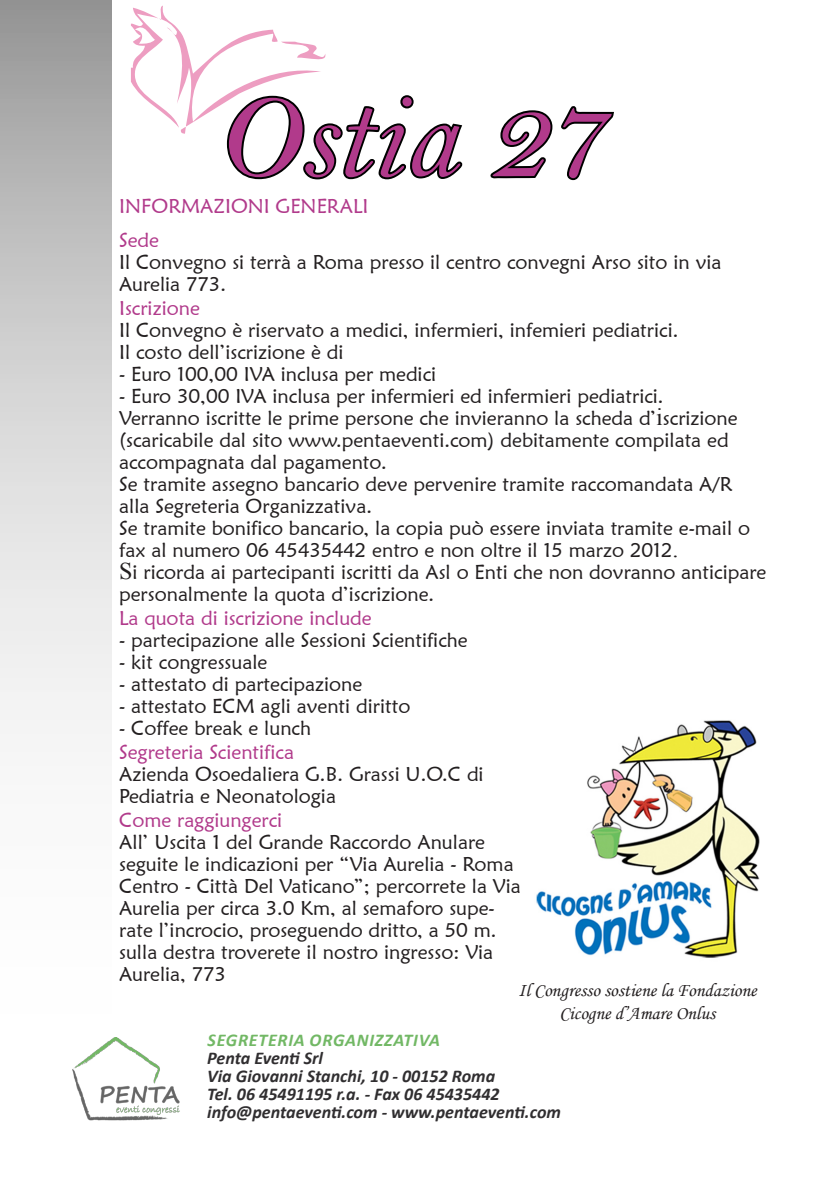
<style>
.page{position:relative;width:840px;height:1191px;background:#fff}
.page>*{position:absolute;margin:0;border:0;box-sizing:border-box;transform-origin:0 0}
.t1{font:120px "Bell MT Italic";color:#b13a8b}
.t2{font:20px/22px "Maiandra GD";color:#231f20}
.t3{font:20px "Maiandra GD";color:#b13a8b}
.t4{font:19px "Monotype Corsiva";color:#231f20}
.t5{font:italic 700 18px "Calibri";color:#302e30}
.t6{font:italic 700 18px "Calibri";letter-spacing:.04em;color:#72b865}
.s1{font-family:"Times New Roman";font-size:24px}
</style>
<div class="page">
<img style="left:112px;top:1037px;width:68px;height:84px">
<svg style="left:131px;top:6px;width:332px;height:174px"></svg>
<svg style="left:490px;top:106px;width:124px;height:75px"></svg>
<img style="left:536px;top:720px;width:224px;height:238px">
<svg style="left:0;top:0;width:112px;height:1121px"></svg>
<p class="t1" style="left:215px;top:66px;width:391px">Ostia 27</p>
<p class="t3" style="left:119px;top:194px;width:170px">INFORMAZIONI GENE</p>
<p class="t3" style="left:327px;top:194px;width:40px">RALI</p>
<p class="t3" style="left:119px;top:228px;width:41px">Sede</p>
<p class="t2" style="left:119px;top:251px;width:603px">Il Convegno si terrà a Roma presso il centro convegni Arso sito in via<br>Aurelia 773.</p>
<p class="t3" style="left:119px;top:296px;width:82px">Iscrizione</p>
<p class="t2" style="left:119px;top:319px;width:560px">Il Convegno è riservato a medici, infermieri, infemieri pediatrici.</p>
<p class="t2" style="left:119px;top:341px;width:226px">Il costo dell’iscrizione è di</p>
<p class="t2" style="left:119px;top:363px;width:136px">- Euro 100,00 IVA</p>
<p class="t2" style="left:281px;top:363px;width:157px">inclusa per medici</p>
<p class="t2" style="left:119px;top:385px;width:127px">- Euro 30,00 IVA</p>
<p class="t2" style="left:272px;top:385px;width:392px">inclusa per infermieri ed infermieri pediatrici.</p>
<p class="t2" style="left:119px;top:407px;width:619px">Verranno iscritte le prime persone che invieranno la scheda d’<span class="s1">i</span>scrizione</p>
<p class="t2" style="left:119px;top:429px;width:610px">(scaricabile dal sito www.pentaeventi.com) debitamente compilata ed accompagnata dal pagamento.</p>
<p class="t2" style="left:119px;top:473px;width:614px">Se tramite assegno bancario deve pervenire tramite raccomandata A/R alla Segreteria Organizzativa.</p>
<p class="t2" style="left:119px;top:517px;width:632px">Se tramite bonifico bancario, la copia può essere inviata tramite e-mail o fax al numero 06 45435442 entro e non oltre il 15 marzo 2012<span class="s1">.</span></p>
<p class="t2" style="left:119px;top:561px;width:648px"><span class="s1">S</span>i ricorda ai partecipanti iscritti da Asl o Enti che non dovranno anticipare personalmente la quota d’iscrizione.</p>
<p class="t3" style="left:119px;top:606px;width:254px">La quota di iscrizione include</p>
<p class="t2" style="left:119px;top:629px;width:350px">- partecipazione alle Sessioni Scientifiche</p>
<p class="t2" style="left:119px;top:651px;width:150px">- kit congressuale</p>
<p class="t2" style="left:119px;top:673px;width:244px">- attestato di partecipazione</p>
<p class="t2" style="left:119px;top:695px;width:292px">- attestato ECM agli aventi diritto</p>
<p class="t2" style="left:119px;top:717px;width:193px">- Coffee break e lunch</p>
<p class="t3" style="left:119px;top:740px;width:176px">Segreteria Scientifica</p>
<p class="t2" style="left:119px;top:763px;width:366px">Azienda Osoedaliera G.B. Grassi U.O.C di<br>Pediatria e Neonatologia</p>
<p class="t3" style="left:119px;top:808px;width:164px">Come raggiungerci</p>
<p class="t2" style="left:119px;top:831px;width:403px">All’ Uscita 1 del Grande Raccordo Anulare seguite le indicazioni per “Via Aurelia - Roma Centro - Città Del Vaticano”; percorrete la Via Aurelia per circa 3.0 Km, al semaforo supe&shy;rate l’incrocio, proseguendo dritto, a 50 m. sulla destra troverete il nostro ingresso: Via Aurelia, 773</p>
<p class="t4" style="left:518px;top:978px;width:240px">Il Congresso sostiene la Fondazione</p>
<p class="t4" style="left:559px;top:1001px;width:157px">Cicogne d’Amare Onlus</p>
<p class="t6" style="left:207px;top:1028px;width:234px">Segreteria Organizzativa</p>
<p class="t5" style="left:207px;top:1046px;width:117px">Penta Eventi Srl</p>
<p class="t5" style="left:207px;top:1064px;width:289px">Via Giovanni Stanchi, 10 - 00152 Roma</p>
<p class="t5" style="left:207px;top:1082px;width:294px">Tel. 06 45491195 r.a. - Fax 06 45435442</p>
<p class="t5" style="left:207px;top:1100px;width:355px">info@pentaeventi.com - www.pentaeventi.com</p>
</div>
